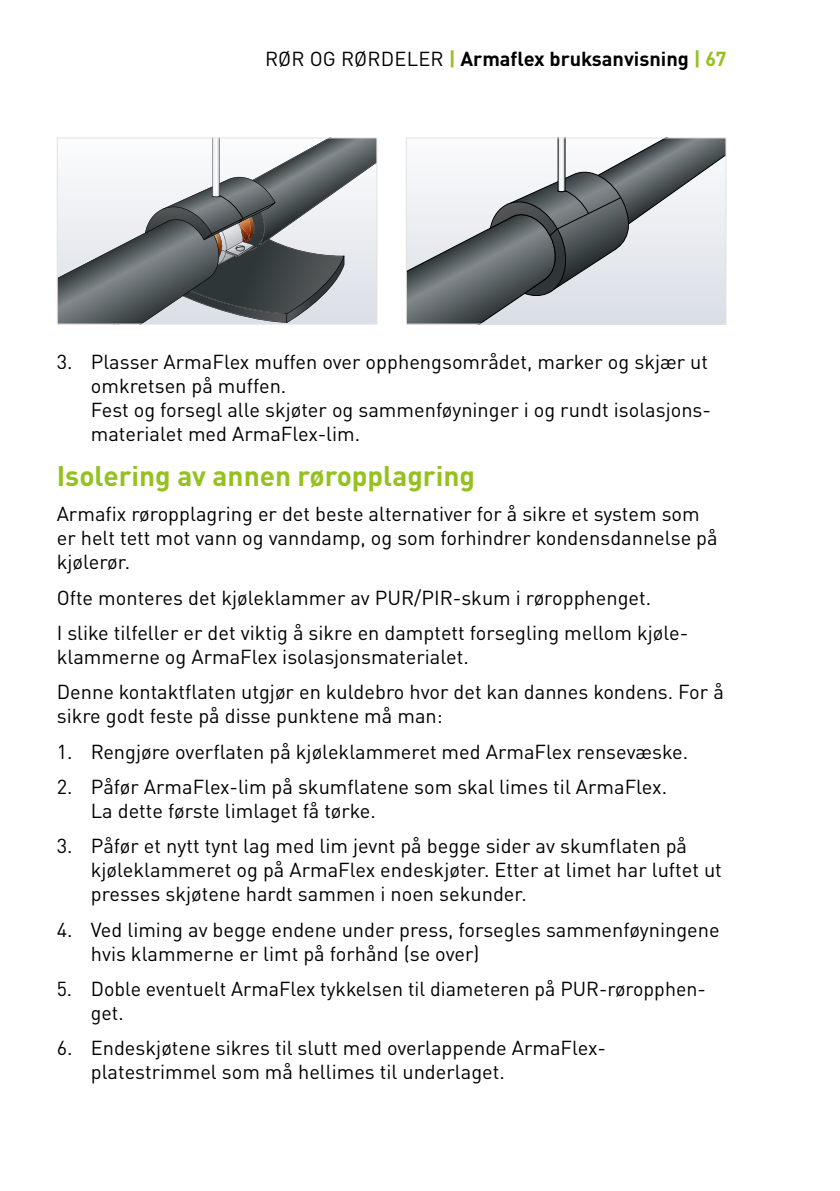
<style>
.page{position:relative;width:840px;height:1191px;background:#fff}
.page>*{position:absolute;margin:0;border:0;box-sizing:border-box;transform-origin:0 0}
.t1{font:700 28px "DIN Pro";color:#95c11f}
.t2{font:20px/24px "DIN Pro";color:#000}
.t3{font:700 20px "DIN Pro";color:#000}
.s1{font-weight:400}
.s2{color:#95c11f}
</style>
<div class="page">
<svg style="left:59px;top:139px;width:316px;height:183px"></svg>
<div style="left:57px;top:137px;width:320px;height:187px;border:1px solid #e0e2e3"></div>
<svg style="left:407px;top:139px;width:317px;height:183px"></svg>
<div style="left:405px;top:137px;width:321px;height:187px;border:1px solid #e0e2e3"></div>
<p class="t3" style="left:265px;top:42px;width:462px"><span class="s1">Rør og rørd eler</span> <span class="s2">|</span> Armaflex bruksanvisning <span class="s2">| 67</span></p>
<p class="t2" style="left:91px;top:347px;width:621px;text-indent:-34px">3. Plasser ArmaFlex muffen over opphengsområdet, marker og skjær ut omkretsen på muffen.<br>Fest og forsegl alle skjøter og sammenføyninger i og rundt isolasjons&shy;materialet med ArmaFlex-lim.</p>
<h1 class="t1" style="left:57px;top:452px;width:419px">Isolering av annen røropplagring</h1>
<p class="t2" style="left:57px;top:500px;width:662px">Armafix røropplagring er det beste alternativer for å sikre et system som er helt tett mot vann og vanndamp, og som forhindrer kondensdannelse på kjølerør.</p>
<p class="t2" style="left:57px;top:577px;width:632px;line-height:35.4px">Ofte monteres det kjøleklammer av PUR/PIR-skum i røropphenget.<br>I slike tilfeller er det viktig å sikre en damptett forsegling mellom kjøle-</p>
<p class="t2" style="left:57px;top:637px;width:668px;line-height:35.4px">klammerne og ArmaFlex isolasjonsmaterialet.<br>Denne kontaktflaten utgjør en kuldebro hvor det kan dannes kondens. For å</p>
<p class="t2" style="left:57px;top:702px;width:387px">sikre godt feste på disse punktene må man:</p>
<p class="t2" style="left:57px;top:737px;width:632px">1. Rengjøre overflaten på kjøleklammeret med ArmaFlex rensevæske.</p>
<p class="t2" style="left:91px;top:772px;width:577px;text-indent:-34px">2. Påfør ArmaFlex-lim på skumflatene som skal limes til ArmaFlex.<br>La dette første limlaget få tørke.</p>
<p class="t2" style="left:91px;top:832px;width:632px;text-indent:-34px">3. Påfør et nytt tynt lag med lim jevnt på begge sider av skumflaten på kjøleklammeret og på ArmaFlex endeskjøter. Etter at limet har luftet ut presses skjøtene hardt sammen i noen sekunder.</p>
<p class="t2" style="left:91px;top:915px;width:630px;text-indent:-34px">4. Ved liming av begge endene under press, forsegles sammenføyningene hvis klammerne er limt på forhånd (se over)</p>
<p class="t2" style="left:91px;top:974px;width:616px;text-indent:-34px">5. Doble eventuelt ArmaFlex tykkelsen til diameteren på PUR-røropphen&shy;get.</p>
<p class="t2" style="left:91px;top:1034px;width:516px;text-indent:-34px">6. Endeskjøtene sikres til slutt med overlappende ArmaFlex&shy;platestrimmel som må hellimes til underlaget.</p>
</div>
